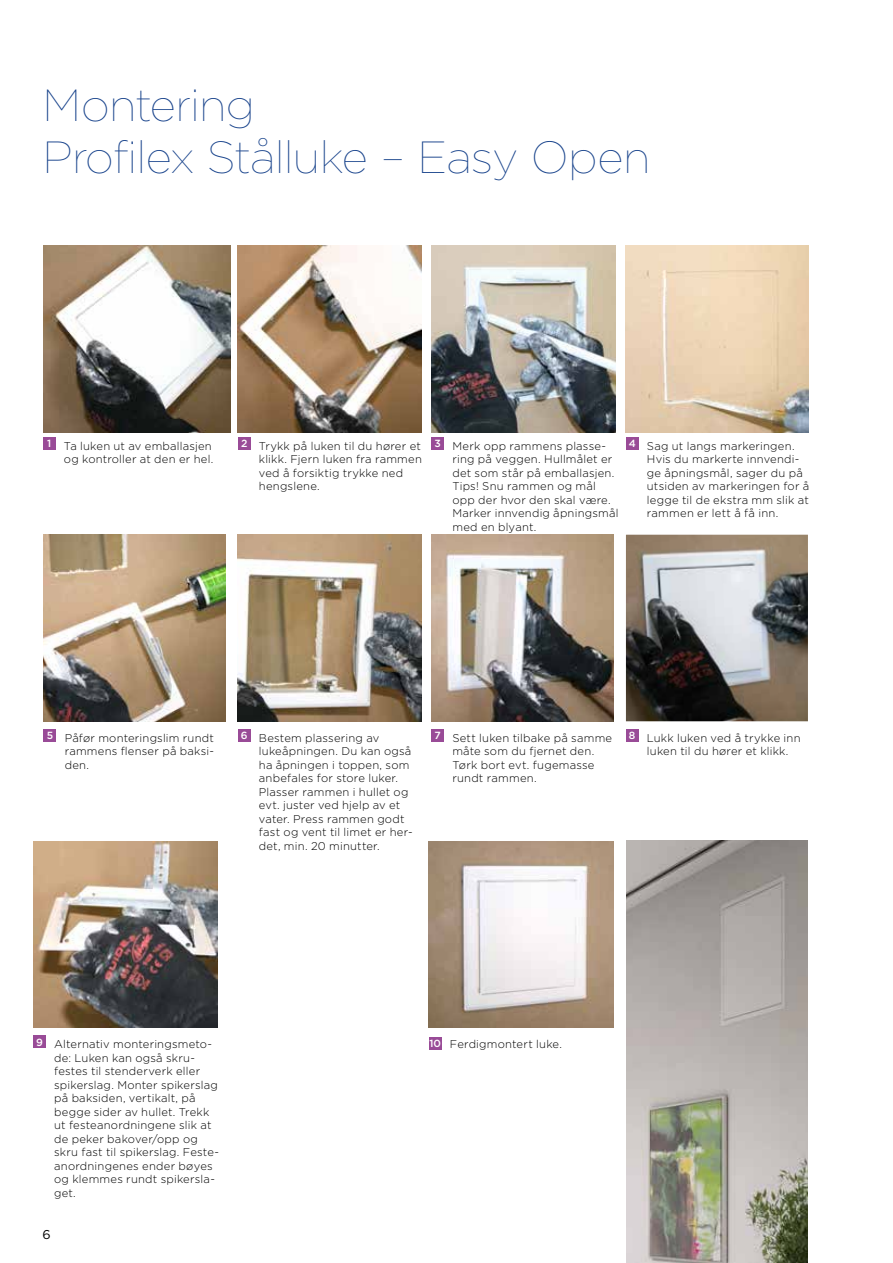
<style>
.page{position:relative;width:893px;height:1263px;background:#fff}
.page>*{position:absolute;margin:0;border:0;box-sizing:border-box;transform-origin:0 0}
.t1{font:100 45px/52.2px "Gotham";letter-spacing:-.015em;color:#17428b}
.t2{font:12.75px "Gotham";color:#000}
.t3{font:300 11.25px/13.5px "Gotham";letter-spacing:.02em;color:#000}
.s1{font-weight:500;font-size:10.35px;color:#fff}
</style>
<div class="page">
<img style="left:44px;top:246px;width:187px;height:186px">
<img style="left:238px;top:246px;width:183px;height:186px">
<img style="left:431px;top:246px;width:185px;height:186px">
<img style="left:626px;top:246px;width:183px;height:186px">
<div style="left:43px;top:437px;width:13px;height:13px;background:#994b97"></div>
<div style="left:238px;top:437px;width:12px;height:13px;background:#994b97"></div>
<div style="left:431px;top:437px;width:13px;height:13px;background:#994b97"></div>
<div style="left:626px;top:437px;width:12px;height:13px;background:#994b97"></div>
<div style="left:33px;top:1035px;width:13px;height:13px;background:#994b97"></div>
<img style="left:33px;top:841px;width:185px;height:186px">
<div style="left:44px;top:729px;width:12px;height:13px;background:#994b97"></div>
<img style="left:44px;top:535px;width:182px;height:186px">
<img style="left:431px;top:535px;width:183px;height:186px">
<div style="left:431px;top:729px;width:13px;height:12px;background:#994b97"></div>
<img style="left:238px;top:535px;width:183px;height:186px">
<div style="left:238px;top:729px;width:12px;height:13px;background:#994b97"></div>
<img style="left:626px;top:535px;width:182px;height:186px">
<div style="left:626px;top:729px;width:12px;height:12px;background:#994b97"></div>
<div style="left:429px;top:1037px;width:12px;height:12px;background:#994b97"></div>
<img style="left:429px;top:841px;width:184px;height:187px">
<img style="left:626px;top:840px;width:182px;height:423px">
<h1 class="t1" style="left:43px;top:78px;width:610px">Montering<br>Profilex Stålluke – Easy Open</h1>
<p class="t3" style="left:47px;top:439px;width:168px;text-align:right"><sup>1</sup> Ta luken ut av emballasjen og kontroller at den er hel.</p>
<p class="t3" style="left:259px;top:439px;width:165px;text-indent:-18px"><sup>2</sup> Trykk på luken til du hører et klikk. Fjern luken fra rammen ved å forsiktig trykke ned hengslene.</p>
<p class="t3" style="left:452px;top:439px;width:168px;text-indent:-18px"><sup>3</sup> Merk opp rammens plasse&shy;ring på veggen. Hullmålet er det som står på emballasjen.<br>Tips! Snu rammen og mål opp der hvor den skal være.<br>Marker innvendig åpningsmål med en blyant.</p>
<p class="t3" style="left:647px;top:439px;width:164px;text-indent:-18px"><sup>4</sup> Sag ut langs markeringen.<br>Hvis du markerte innvendi&shy;ge åpningsmål, sager du på utsiden av markeringen for å legge til de ekstra mm slik at rammen er lett å få inn.</p>
<p class="t3" style="left:259px;top:730px;width:155px;text-indent:-18px"><sup>6</sup> Bestem plassering av lukeåpningen. Du kan også ha åpningen i toppen, som anbefales for store luker.<br>Plasser rammen i hullet og evt. juster ved hjelp av et vater. Press rammen godt fast og vent til limet er her&shy;det, min. 20 minutter.</p>
<p class="t3" style="left:629px;top:730px;width:173px;text-align:center"><sup>8</sup> Lukk luken ved å trykke inn luken til du hører et klikk.</p>
<p class="t3" style="left:65px;top:730px;width:151px;text-align:justify;text-indent:-18px"><sup>5</sup> Påfør monteringslim rundt rammens flenser på baksi&shy;den.</p>
<p class="t3" style="left:452px;top:730px;width:161px;text-indent:-18px"><sup>7</sup> Sett luken tilbake på samme måte som du fjernet den.<br>Tørk bort evt. fugemasse rundt rammen.</p>
<p class="t3" style="left:54px;top:1037px;width:166px;text-indent:-18px"><sup>9</sup> Alternativ monteringsmeto&shy;de: Luken kan også skru&shy;festes til stenderverk eller spikerslag. Monter spikerslag på baksiden, vertikalt, på begge sider av hullet. Trekk ut festeanordningene slik at de peker bakover/opp og skru fast til spikerslag. Feste&shy;anordningenes ender bøyes og klemmes rundt spikersla&shy;get.</p>
<p class="t2" style="left:43px;top:1226px;width:10px">6</p>
<p class="t3" style="left:429px;top:1037px;width:134px"><span class="s1">10</span> Ferdigmontert luke.</p>
</div>
